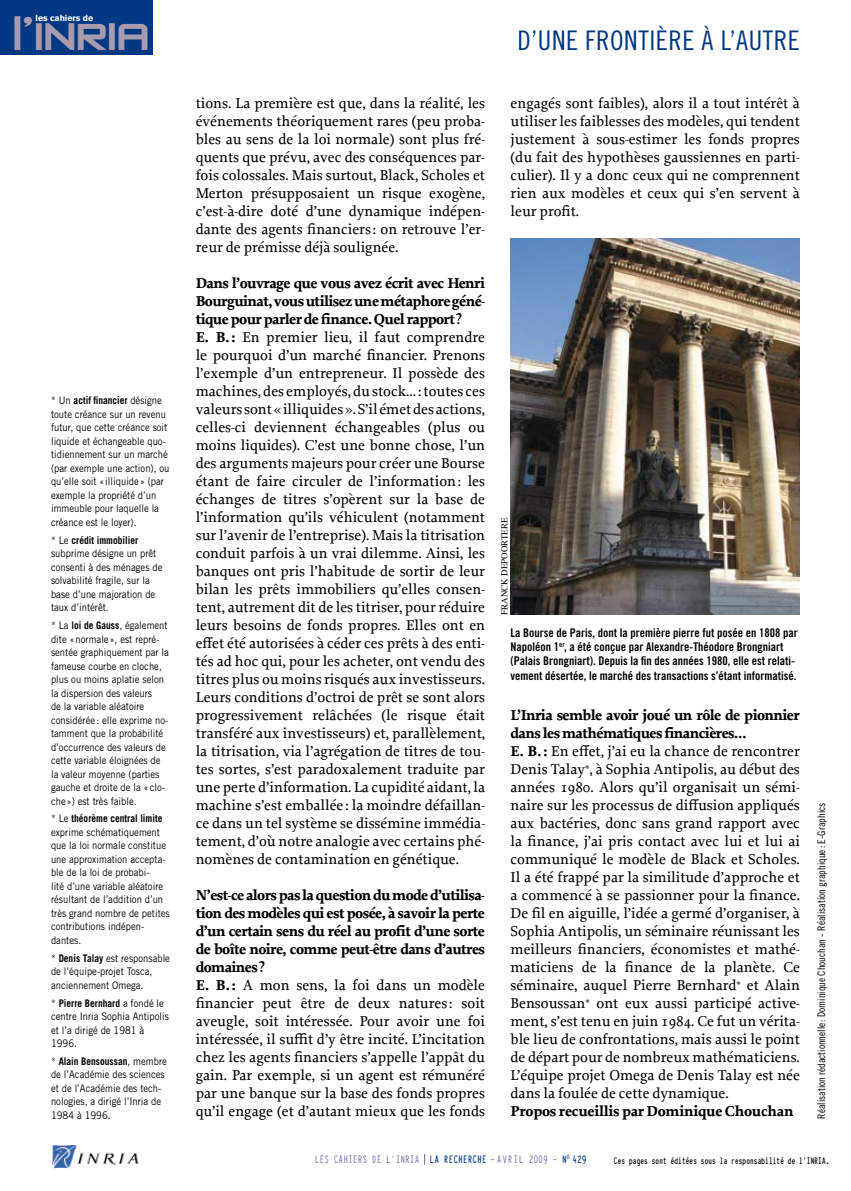
<style>
.page{position:relative;width:851px;height:1191px;background:#fff}
.page>*{position:absolute;margin:0;border:0;box-sizing:border-box;transform-origin:0 0}
.t1{font:45px "Zero Twos";letter-spacing:-.03em;color:#a89bae;scale:1.1 1}
.t2{font:27px "Trade Gothic Cond Eighteen";color:#003882}
.t3{font:15px/18px "Proforma";color:#000}
.t4{font:700 15px "Proforma";letter-spacing:-.02em;color:#000}
.t5{font:12px/14.4px "Trade Gothic Bold Cond Twenty";color:#000}
.t6{font:700 12px "Typewriter Condensed";letter-spacing:-.01em;color:#003882;scale:.9 1}
.t7{font:12px "Typewriter Condensed";letter-spacing:-.01em;color:#63659f;scale:.9 1}
.t8{font:10.5px/13.5px "Trade Gothic";color:#000;scale:.9 1}
.t9{font:10.5px "Trade Gothic Cond Eighteen";color:#000}
.t10{font:700 10.5px "Typewriter Condensed";letter-spacing:-.05em;color:#000;scale:.9 1}
.t11{font:9px "Times";color:#000}
.t12{font:700 8.7px "Akzidenz Grotesk BE";color:#fff}
.s1{font-weight:700}
.s2{font-weight:400;color:#63659f}
</style>
<div class="page">
<img style="left:52px;top:1145px;width:87px;height:23px">
<div style="left:0;top:0;width:152px;height:54px;background:#003882"></div>
<img style="left:510px;top:238px;width:289px;height:376px">
<p class="t12" style="left:36px;top:13px;width:59px">les cahiers de</p>
<h1 class="t1" style="left:12px;top:14px;width:127px">l’INRIA</h1>
<p class="t8" style="left:51px;top:394px;width:133px">* Un <span class="s1">actif financier</span> désigne toute créance sur un revenu futur, que cette créance soit liquide et échangeable quo&shy;tidiennement sur un marché (par exemple une action), ou qu’elle soit « illiquide» (par exemple la propriété d’un immeuble pour laquelle la créance est le loyer).</p>
<p class="t8" style="left:51px;top:533px;width:125px">* Le <span class="s1">crédit immobilier </span>subprime désigne un prêt consenti à des ménages de solvabilité fragile, sur la base d’une majoration de taux d’intérêt.</p>
<p class="t8" style="left:51px;top:618px;width:132px">* La <span class="s1">loi de Gauss</span>, également dite «normale», est repré&shy;sentée graphiquement par la fameuse courbe en cloche, plus ou moins aplatie selon la dispersion des valeurs<br>de la variable aléatoire considérée: elle exprime no&shy;tamment que la probabilité d’occurrence des valeurs de cette variable éloignées de la valeur moyenne (parties gauche et droite de la «clo&shy;che») est très faible.</p>
<p class="t8" style="left:51px;top:811px;width:133px">* Le <span class="s1">théorème central limite </span>exprime schématiquement que la loi normale constitue une approximation accepta&shy;ble de la loi de probabi-<br>lité d’une variable aléatoire résultant de l’addition d’un très grand nombre de petites contributions indépen&shy;dantes.</p>
<p class="t8" style="left:51px;top:951px;width:134px">* <span class="s1">Denis Talay</span> est responsable de l’équipe-projet Tosca, anciennement Omega.</p>
<p class="t8" style="left:51px;top:996px;width:132px">* <span class="s1">Pierre Bernhard</span> a fondé le centre Inria Sophia Antipolis et l’a dirigé de 1981 à<br>1996.</p>
<p class="t8" style="left:51px;top:1054px;width:130px">* <span class="s1">Alain Bensoussan</span>, membre de l’Académie des sciences et de l’Académie des tech&shy;nologies, a dirigé l’Inria de<br>1984 à 1996.</p>
<h2 class="t2" style="left:517px;top:24px;width:35px">D’UNE</h2>
<h2 class="t2" style="left:585px;top:24px;width:165px">FRONTI ÈRE À L’AUTRE</h2>
<p class="t3" style="left:196px;top:94px;width:291px;text-align:justify">tions. La première est que, dans la réalité, les événements théoriquement rares (peu proba&shy;bles au sens de la loi normale) sont plus fré&shy;quents que prévu, avec des conséquences par&shy;fois colossales. Mais surtout, Black, Scholes et Merton présupposaient un risque exogène, c’est-à-dire doté d’une dynamique indépen&shy;dante des agents financiers: on retrouve l’er&shy;reur de prémisse déjà soulignée.</p>
<p class="t3" style="left:196px;top:274px;width:291px"><span class="s1">Dans l’ouvrage que vous avez écrit avec Henri Bourguinat, vous utilisez une métaphore géné&shy;tique pour parler de finance. Quel rapport?<br>E. B. :</span> En premier lieu, il faut comprendre le pourquoi d’un marché financier. Prenons l’exemple d’un entrepreneur. Il possède des machines, des employés, du stock…: toutes ces valeurs sont « illiquides ». S’il émet des actions, celles-ci deviennent échangeables (plus ou moins liquides). C’est une bonne chose, l’un des arguments majeurs pour créer une Bourse étant de faire circuler de l’information: les échanges de titres s’opèrent sur la base de l’information qu’ils véhiculent (notamment sur l’avenir de l’entreprise). Mais la titrisation conduit parfois à un vrai dilemme. Ainsi, les banques ont pris l’habitude de sortir de leur bilan les prêts immobiliers qu’elles consen&shy;tent, autrement dit de les titriser, pour réduire leurs besoins de fonds propres. Elles ont en effet été autorisées à céder ces prêts à des enti&shy;tés ad hoc qui, pour les acheter, ont vendu des titres plus ou moins risqués aux investisseurs.<br>Leurs conditions d’octroi de prêt se sont alors progressivement relâchées (le risque était transféré aux investisseurs) et, parallèlement, la titrisation, via l’agrégation de titres de tou&shy;tes sortes, s’est paradoxalement traduite par une perte d’information. La cupidité aidant, la machine s’est emballée : la moindre défaillan&shy;ce dans un tel système se dissémine immédia&shy;tement, d’où notre analogie avec certains phé&shy;nomènes de contamination en génétique.</p>
<p class="t3" style="left:196px;top:886px;width:291px"><span class="s1">N’est-ce alors pas la question du mode d’utilisa&shy;tion des modèles qui est posée, à savoir la perte d’un certain sens du réel au profit d’une sorte de boîte noire, comme peut-être dans d’autres domaines?<br>E. B. :</span> A mon sens, la foi dans un modèle financier peut être de deux natures: soit aveugle, soit intéressée. Pour avoir une foi intéressée, il suffit d’y être incité. L’incitation chez les agents financiers s’appelle l’appât du gain. Par exemple, si un agent est rémunéré par une banque sur la base des fonds propres qu’il engage (et d’autant mieux que les fonds</p>
<p class="t3" style="left:510px;top:94px;width:291px;text-align:justify">engagés sont faibles), alors il a tout intérêt à utiliser les faiblesses des modèles, qui tendent justement à sous-estimer les fonds propres (du fait des hypothèses gaussiennes en parti&shy;culier). Il y a donc ceux qui ne comprennent rien aux modèles et ceux qui s’en servent à leur profit.</p>
<p class="t11" style="left:496px;top:614px;width:98px;rotate:-90deg">Franck Depoortere</p>
<p class="t5" style="left:510px;top:625px;width:289px">La Bourse de Paris, dont la première pierre fut posée en 1808 par Napoléon 1<sup>er</sup>, a été conçue par Alexandre-Théodore Brongniart (Palais Brongniart). Depuis la fin des années 1980, elle est relati&shy;vement désertée, le marché des transactions s’étant informatisé.</p>
<p class="t3" style="left:510px;top:706px;width:291px"><span class="s1">L’Inria semble avoir joué un rôle de pionnier dans les mathématiques financières…<br>E. B.:</span> En effet, j’ai eu la chance de rencontrer Denis Talay<sup>*</sup>, à Sophia Antipolis, au début des années 1980. Alors qu’il organisait un sémi&shy;naire sur les processus de diffusion appliqués aux bactéries, donc sans grand rapport avec la finance, j’ai pris contact avec lui et lui ai communiqué le modèle de Black et Scholes.<br>Il a été frappé par la similitude d’approche et a commencé à se passionner pour la finance.<br>De fil en aiguille, l’idée a germé d’organiser, à Sophia Antipolis, un séminaire réunissant les meilleurs financiers, économistes et mathé&shy;maticiens de la finance de la planète. Ce séminaire, auquel Pierre Bernhard<sup>*</sup> et Alain Bensoussan<sup>*</sup> ont eux aussi participé active&shy;ment, s’est tenu en juin 1984. Ce fut un vérita&shy;ble lieu de confrontations, mais aussi le point de départ pour de nombreux mathématiciens.<br>L’équipe projet Omega de Denis Talay est née dans la foulée de cette dynamique.</p>
<p class="t4" style="left:510px;top:1103px;width:284px">Propos recueillis par Dominique Chouchan</p>
<p class="t9" style="left:815px;top:1118px;width:317px;rotate:-90deg">RÉALISATION RÉDACTIONNELLE: DOMINIQUE CHOUCHAN - RÉALISATION GRAPHIQUE: E-GRAPHICS</p>
<p class="t7" style="left:315px;top:1150px;width:106px">LES CAHIERS DE L ’INRIA</p>
<p class="t6" style="left:429px;top:1150px;width:176px">la recherche <span class="s2">- AVRIL 2009 -</span> N<sup>0</sup> 429</p>
<p class="t10" style="left:613px;top:1152px;width:241px">Ces pages sont éditées sous la responsabilité de l’INRIA.</p>
</div>
